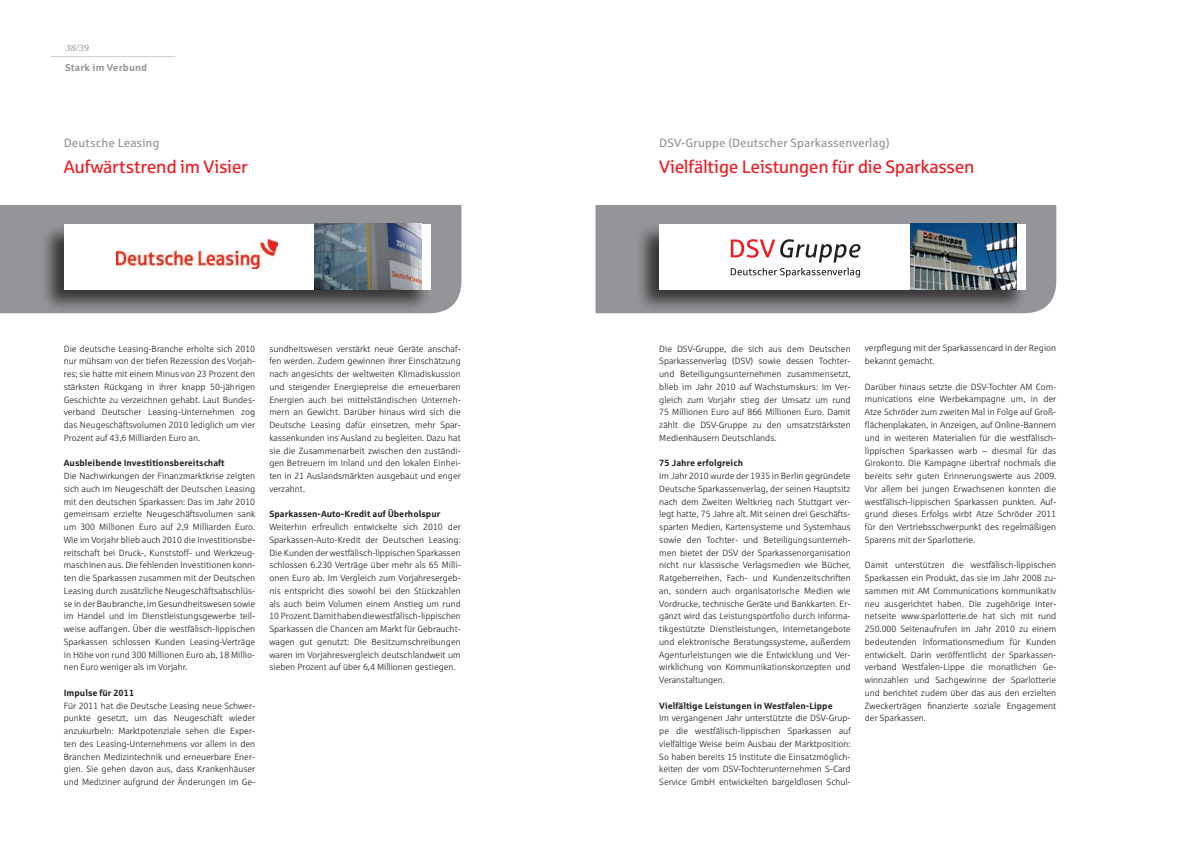
<style>
.page{position:relative;width:1191px;height:842px;background:#fff}
.page>*{position:absolute;margin:0;border:0;box-sizing:border-box;transform-origin:0 0}
.t1{font:18px "Sparkasse Rg";letter-spacing:-.02em;color:#ee1d23}
.t2{font:12px "Sparkasse Rg";color:#939598}
.t3{font:700 10px "Sparkasse Rg";letter-spacing:.01em;color:#939598}
.t4{font:9px/12.8px "Sparkasse Lt";color:#231f20;text-align:justify}
.t5{font:700 9px "Sparkasse Rg";color:#231f20}
.t6{font:italic 9px "Sparkasse Serif";color:#939598}
.t7{font:italic 8px "Sparkasse Serif";color:#939598}
</style>
<div class="page">
<div style="left:0;top:205px;width:461px;height:108px;background:#939598"></div>
<div style="left:39px;top:222px;width:392px;height:90px;background:#231f20;opacity:.8"></div>
<div style="left:64px;top:224px;width:366px;height:65px;background:#fff"></div>
<img style="left:117px;top:239px;width:161px;height:29px">
<img style="left:315px;top:224px;width:106px;height:65px">
<div style="left:595px;top:205px;width:461px;height:108px;background:#939598"></div>
<div style="left:635px;top:222px;width:391px;height:90px;background:#231f20;opacity:.8"></div>
<div style="left:659px;top:224px;width:367px;height:65px;background:#fff"></div>
<svg style="left:731px;top:239px;width:129px;height:38px"></svg>
<img style="left:910px;top:224px;width:106px;height:65px">
<p class="t6" style="left:65px;top:42px;width:25px">38/39</p>
<p class="t7" style="left:51px;top:49px;width:126px">..............................................................</p>
<p class="t3" style="left:65px;top:61px;width:84px">Stark im Verbund</p>
<h2 class="t2" style="left:64px;top:136px;width:97px">Deutsche Leasing</h2>
<h1 class="t1" style="left:64px;top:156px;width:185px">Aufwärtstrend im Visier</h1>
<p class="t4" style="left:64px;top:342px;width:193px">Die deutsche Leasing-Branche erholte sich 2010 nur mühsam von der tiefen Rezession des Vorjah&shy;res; sie hatte mit einem Minus von 23 Prozent den stärksten Rückgang in ihrer knapp 50-jährigen Geschichte zu verzeichnen gehabt. Laut Bundes&shy;verband Deutscher Leasing-Unternehmen zog das Neugeschäftsvolumen 2010 lediglich um vier Prozent auf 43,6 Milliarden Euro an.</p>
<p class="t5" style="left:64px;top:457px;width:162px">Ausbleibende Investitionsbereitschaft</p>
<p class="t4" style="left:64px;top:469px;width:193px">Die Nachwirkungen der Finanzmarktkrise zeigten sich auch im Neugeschäft der Deutschen Leasing mit den deutschen Sparkassen: Das im Jahr 2010 gemeinsam erzielte Neugeschäftsvolumen sank um 300 Millionen Euro auf 2,9 Milliarden Euro.<br>Wie im Vorjahr blieb auch 2010 die Investitionsbe&shy;reitschaft bei Druck-, Kunststoff- und Werkzeug&shy;maschinen aus. Die fehlenden Investitionen konn&shy;ten die Sparkassen zusammen mit der Deutschen Leasing durch zusätzliche Neugeschäftsabschlüs&shy;se in der Baubranche, im Gesundheitswesen sowie im Handel und im Dienstleistungsgewerbe teil&shy;weise auffangen. Über die westfälisch-lippischen Sparkassen schlossen Kunden Leasing-Verträge in Höhe von rund 300 Millionen Euro ab, 18 Millio&shy;nen Euro weniger als im Vorjahr.</p>
<p class="t5" style="left:64px;top:687px;width:72px">Impulse für 2011</p>
<p class="t4" style="left:64px;top:699px;width:193px">Für 2011 hat die Deutsche Leasing neue Schwer&shy;punkte gesetzt, um das Neugeschäft wieder anzukurbeln: Marktpotenziale sehen die Exper&shy;ten des Leasing-Unternehmens vor allem in den Branchen Medizintechnik und erneuerbare Ener&shy;gien. Sie gehen davon aus, dass Krankenhäuser und Mediziner aufgrund der Änderungen im Ge-</p>
<p class="t4" style="left:269px;top:342px;width:193px">sundheitswesen verstärkt neue Geräte anschaf&shy;fen werden. Zudem gewinnen ihrer Einschätzung nach angesichts der weltweiten Klimadiskussion und steigender Energiepreise die erneuerbaren Energien auch bei mittelständischen Unterneh&shy;mern an Gewicht. Darüber hinaus wird sich die Deutsche Leasing dafür einsetzen, mehr Spar&shy;kassenkunden ins Ausland zu begleiten. Dazu hat sie die Zusammenarbeit zwischen den zuständi&shy;gen Betreuern im Inland und den lokalen Einhei&shy;ten in 21 Auslandsmärkten ausgebaut und enger verzahnt.</p>
<p class="t5" style="left:269px;top:508px;width:172px">Sparkassen-Auto-Kredit auf Überholspur</p>
<p class="t4" style="left:269px;top:520px;width:193px">Weiterhin erfreulich entwickelte sich 2010 der Sparkassen-Auto-Kredit der Deutschen Leasing:<br>Die Kunden der westfälisch-lippischen Sparkassen schlossen 6.230 Verträge über mehr als 65 Milli&shy;onen Euro ab. Im Vergleich zum Vorjahresergeb&shy;nis entspricht dies sowohl bei den Stückzahlen als auch beim Volumen einem Anstieg um rund 10 Prozent. Damit haben die westfälisch-lippischen Sparkassen die Chancen am Markt für Gebraucht&shy;wagen gut genutzt: Die Besitzumschreibungen waren im Vorjahresvergleich deutschlandweit um sieben Prozent auf über 6,4 Millionen gestiegen.</p>
<h2 class="t2" style="left:659px;top:136px;width:232px">DSV-Gruppe (Deutscher Sparkassenverlag)</h2>
<h1 class="t1" style="left:659px;top:156px;width:317px">Vielfältige Leistungen für die Sparkassen</h1>
<p class="t4" style="left:659px;top:342px;width:193px">Die DSV-Gruppe, die sich aus dem Deutschen Sparkassenverlag (DSV) sowie dessen Tochter&shy;und Beteiligungsunternehmen zusammensetzt, blieb im Jahr 2010 auf Wachstumskurs: Im Ver&shy;gleich zum Vorjahr stieg der Umsatz um rund 75 Millionen Euro auf 866 Millionen Euro. Damit zählt die DSV-Gruppe zu den umsatzstärksten Medienhäusern Deutschlands.</p>
<p class="t5" style="left:659px;top:457px;width:85px">75 Jahre erfolgreich</p>
<p class="t4" style="left:659px;top:469px;width:193px">Im Jahr 2010 wurde der 1935 in Berlin gegründete Deutsche Sparkassenverlag, der seinen Hauptsitz nach dem Zweiten Weltkrieg nach Stuttgart ver&shy;legt hatte, 75 Jahre alt. Mit seinen drei Geschäfts&shy;sparten Medien, Kartensysteme und Systemhaus sowie den Tochter- und Beteiligungsunterneh&shy;men bietet der DSV der Sparkassenorganisation nicht nur klassische Verlagsmedien wie Bücher, Ratgeberreihen, Fach- und Kundenzeitschriften an, sondern auch organisatorische Medien wie Vordrucke, technische Geräte und Bankkarten. Er&shy;gänzt wird das Leistungsportfolio durch informa&shy;tikgestützte Dienstleistungen, Internetangebote und elektronische Beratungssysteme, außerdem Agenturleistungen wie die Entwicklung und Ver&shy;wirklichung von Kommunikationskonzepten und Veranstaltungen.</p>
<p class="t5" style="left:659px;top:700px;width:175px">Vielfältige Leistungen in Westfalen-Lippe</p>
<p class="t4" style="left:659px;top:712px;width:193px">Im vergangenen Jahr unterstützte die DSV-Grup&shy;pe die westfälisch-lippischen Sparkassen auf vielfältige Weise beim Ausbau der Marktposition:<br>So haben bereits 15 Institute die Einsatzmöglich&shy;keiten der vom DSV-Tochterunternehmen S-Card Service GmbH entwickelten bargeldlosen Schul-</p>
<p class="t4" style="left:865px;top:342px;width:193px">verpflegung mit der Sparkassencard in der Region bekannt gemacht.</p>
<p class="t4" style="left:865px;top:380px;width:193px">Darüber hinaus setzte die DSV-Tochter AM Com&shy;munications eine Werbekampagne um, in der Atze Schröder zum zweiten Mal in Folge auf Groß&shy;flächenplakaten, in Anzeigen, auf Online-Bannern und in weiteren Materialien für die westfälisch&shy;lippischen Sparkassen warb – diesmal für das Girokonto. Die Kampagne übertraf nochmals die bereits sehr guten Erinnerungswerte aus 2009.<br>Vor allem bei jungen Erwachsenen konnten die westfälisch-lippischen Sparkassen punkten. Auf&shy;grund dieses Erfolgs wirbt Atze Schröder 2011 für den Vertriebsschwerpunkt des regelmäßigen Sparens mit der Sparlotterie.</p>
<p class="t4" style="left:865px;top:559px;width:193px">Damit unterstützen die westfälisch-lippischen Sparkassen ein Produkt, das sie im Jahr 2008 zu&shy;sammen mit AM Communications kommunikativ neu ausgerichtet haben. Die zugehörige Inter&shy;netseite www.sparlotterie.de hat sich mit rund 250.000 Seitenaufrufen im Jahr 2010 zu einem bedeutenden Informationsmedium für Kunden entwickelt. Darin veröffentlicht der Sparkassen&shy;verband Westfalen-Lippe die monatlichen Ge&shy;winnzahlen und Sachgewinne der Sparlotterie und berichtet zudem über das aus den erzielten Zweckerträgen finanzierte soziale Engagement der Sparkassen.</p>
</div>
